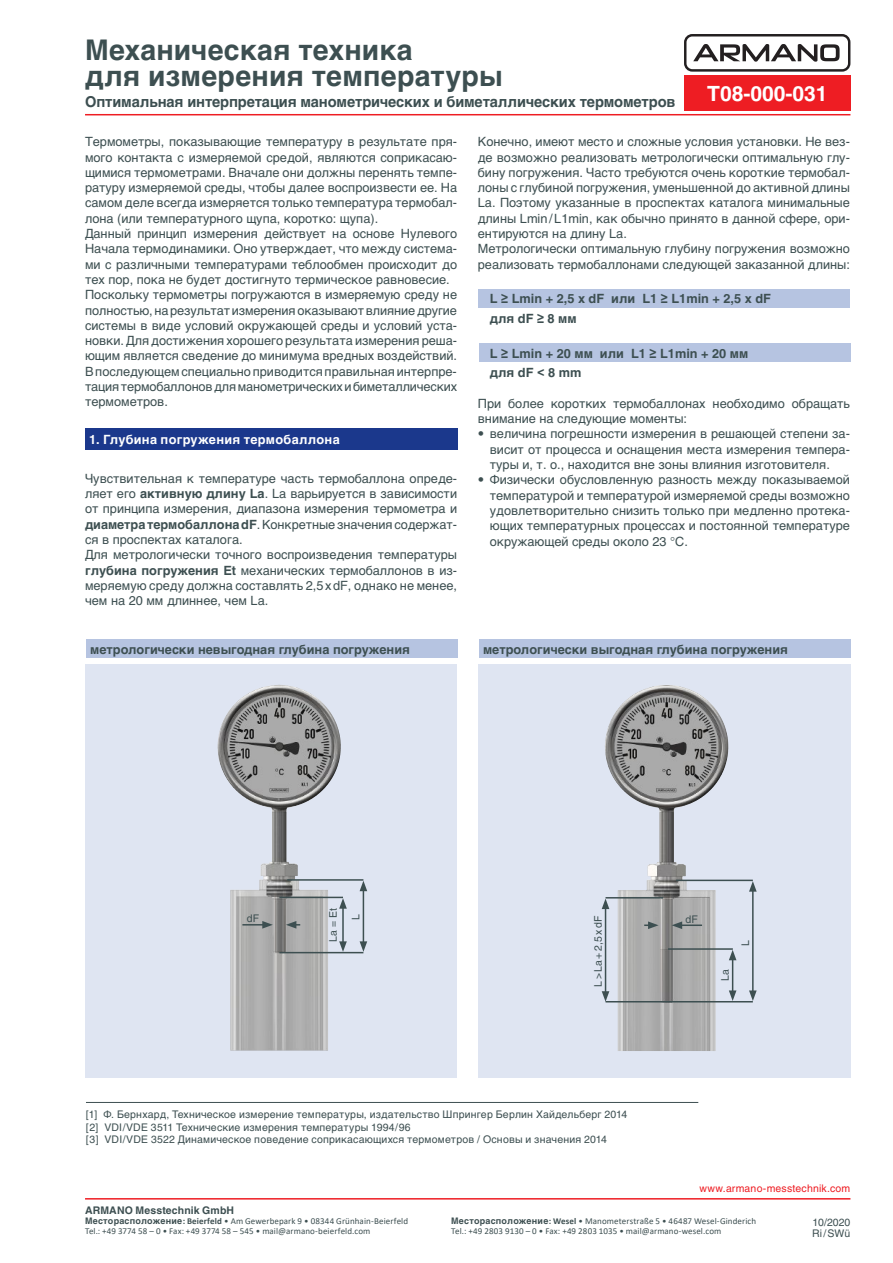
<style>
.page{position:relative;width:893px;height:1263px;background:#fff}
.page>*{position:absolute;margin:0;border:0;box-sizing:border-box;transform-origin:0 0}
.t1{font:700 28.5px/25.5px "Helvetica Cyr";letter-spacing:.005em;color:#3d4f51}
.t2{font:700 21px "Helvetica";color:#fff}
.t3{font:700 15px "Helvetica Cyr";letter-spacing:-.01em;color:#3d4f51}
.t4{font:12.75px/15.3px "Helvetica Cyr Upright";color:#3d4f51}
.t5{font:700 12.75px "Helvetica Cyr";color:#3d4f51}
.t6{font:700 12.75px/19.5px "Helvetica";color:#3d4f51}
.t7{font:700 12.75px "Helvetica Cyr";letter-spacing:.02em;color:#fff}
.t8{font:10.5px/12.6px "Helvetica Cyr Upright";letter-spacing:.02em;color:#3d4f51}
.t9{font:10.5px/11.6px "Helvetica";letter-spacing:.01em;color:#3d4f51}
.t10{font:10.5px "Helvetica";letter-spacing:.02em;color:#ee1d23}
.t11{font:700 10.5px "Helvetica";letter-spacing:.01em;color:#3d4f51}
.t12{font:9px/9.9px "Calibri";letter-spacing:.01em;color:#3d4f51}
.s1{font-family:"Helvetica"}
.s2{font-family:"Helvetica Cyr";font-weight:700}
.s3{font-family:"Arial"}
.s4{font-family:"Helvetica Cyr"}
.s5{font-weight:700}
</style>
<div class="page">
<div style="left:479px;top:343px;width:371px;height:19px;background:#b6c4e1"></div>
<div style="left:479px;top:289px;width:371px;height:19px;background:#b6c4e1"></div>
<svg style="left:85px;top:665px;width:372px;height:413px;background:#d2d7e2"></svg>
<div style="left:86px;top:639px;width:371px;height:19px;background:#b6c4e1"></div>
<svg style="left:478px;top:665px;width:372px;height:413px;background:#d2d7e1"></svg>
<div style="left:479px;top:639px;width:371px;height:19px;background:#b6c4e1"></div>
<img style="left:616px;top:685px;width:49px;height:27px">
<hr style="left:732px;top:958px;width:1px;height:35px;background:#3d4f51">
<svg style="left:729px;top:950px;width:7px;height:10px"></svg>
<svg style="left:729px;top:990px;width:7px;height:11px"></svg>
<hr style="left:668px;top:948px;width:65px;height:2px;background:#3d4f51">
<hr style="left:605px;top:1001px;width:148px;height:1px;background:#3d4f51">
<hr style="left:676px;top:880px;width:77px;height:1px;background:#3d4f51">
<hr style="left:752px;top:889px;width:2px;height:104px;background:#3d4f51">
<svg style="left:749px;top:881px;width:8px;height:11px"></svg>
<svg style="left:749px;top:990px;width:8px;height:11px"></svg>
<hr style="left:605px;top:897px;width:58px;height:1px;background:#3d4f51">
<hr style="left:605px;top:907px;width:1px;height:86px;background:#3d4f51">
<svg style="left:602px;top:898px;width:7px;height:11px"></svg>
<svg style="left:602px;top:991px;width:7px;height:11px"></svg>
<hr style="left:680px;top:924px;width:22px;height:2px;background:#3d4f51">
<svg style="left:672px;top:921px;width:10px;height:8px"></svg>
<svg style="left:644px;top:921px;width:15px;height:8px"></svg>
<img style="left:231px;top:685px;width:47px;height:23px">
<hr style="left:342px;top:906px;width:2px;height:38px;background:#3d4f51">
<svg style="left:339px;top:898px;width:8px;height:11px"></svg>
<svg style="left:339px;top:941px;width:8px;height:11px"></svg>
<hr style="left:279px;top:897px;width:64px;height:1px;background:#3d4f51">
<hr style="left:279px;top:952px;width:84px;height:1px;background:#3d4f51">
<hr style="left:287px;top:879px;width:76px;height:2px;background:#3d4f51">
<hr style="left:363px;top:889px;width:1px;height:55px;background:#3d4f51">
<svg style="left:360px;top:881px;width:7px;height:10px"></svg>
<svg style="left:360px;top:941px;width:7px;height:11px"></svg>
<svg style="left:242px;top:921px;width:31px;height:8px"></svg>
<svg style="left:286px;top:921px;width:14px;height:8px"></svg>
<div style="left:85px;top:428px;width:372px;height:21px;background:#1b388c"></div>
<hr style="left:86px;top:1102px;width:612px;height:1px;background:#3d4f51">
<hr style="left:85px;top:114px;width:765px;height:1px;background:#ee1d23">
<div style="left:684px;top:34px;width:166px;height:38px;border:2px solid #231f20;border-radius:7px"></div>
<svg style="left:693px;top:44px;width:147px;height:18px"></svg>
<div style="left:684px;top:75px;width:166px;height:36px;background:#ee1d23"></div>
<hr style="left:85px;top:1198px;width:765px;height:1px;background:#ee1d23">
<h1 class="t1" style="left:85px;top:37px;width:419px">Механическая техника<br>для измерения температуры</h1>
<p class="t3" style="left:85px;top:93px;width:592px">Оптимальная интерпретация манометрических и биметаллических термометров</p>
<h2 class="t2" style="left:707px;top:81px;width:122px">T08-000-031</h2>
<p class="t4" style="left:85px;top:134px;width:374px">Термометры, показывающие температуру в результате пря&shy;мого контакта с измеряемой средой, являются соприкасаю&shy;щимися термометрами. Вначале они должны перенять темпе&shy;ратуру измеряемой среды, чтобы далее воспроизвести ее. На самом деле всегда измеряется только температура термобал&shy;лона (или температурного щупа, коротко: щупа).<br>Данный принцип измерения действует на основе Нулевого Начала термодинамики. Оно утверждает, что между система&shy;ми с различными температурами теблообмен происходит до тех пор, пока не будет достигнуто термическое равновесие.<br>Поскольку термометры погружаются в измеряемую среду не полностью, на результат измерения оказывают влияние другие системы в виде условий окружающей среды и условий уста&shy;новки. Для достижения хорошего результата измерения реша&shy;ющим является сведение до минимума вредных воздействий.<br>В последующем специально приводится правильная интерпре&shy;тация термобаллонов для манометрических и биметаллических термометров.</p>
<p class="t7" style="left:89px;top:432px;width:252px"><span class="s1">1.</span> Глубина погружения термобаллона</p>
<p class="t4" style="left:85px;top:471px;width:374px">Чувствительная к температуре часть термобаллона опреде&shy;ляет его <span class="s2">активную длину La</span>. La варьируется в зависимости от принципа измерения, диапазона измерения термометра и <span class="s2">диаметра термобаллона dF</span>. Конкретные значения содержат&shy;ся в проспектах каталога.<br>Для метрологически точного воспроизведения температуры <span class="s2">глубина погружения Et</span> механических термобаллонов в из&shy;меряемую среду должна составлять 2,5хdF, однако не менее, чем на 20 мм длиннее, чем La.</p>
<p class="t4" style="left:478px;top:134px;width:374px">Конечно, имеют место и сложные условия установки. Не вез&shy;де возможно реализовать метрологически оптимальную глу&shy;бину погружения. Часто требуются очень короткие термобал&shy;лоны с глубиной погружения, уменьшенной до активной длины La. Поэтому указанные в проспектах каталога минимальные длины Lmin/L1min, как обычно принято в данной сфере, ори&shy;ентируются на длину La.<br>Метрологически оптимальную глубину погружения возможно реализовать термобаллонами следующей заказанной длины:</p>
<p class="t6" style="left:490px;top:289px;width:283px">L <span class="s3">≥</span> Lmin + 2,5 x dF <span class="s4">или</span> L1 <span class="s3">≥</span> L1min + 2,5 x dF</p>
<p class="t5" style="left:490px;top:311px;width:88px">для <span class="s1">dF</span> <span class="s3">≥</span> <span class="s1">8</span> мм</p>
<p class="t6" style="left:490px;top:343px;width:260px">L <span class="s3">≥</span> Lmin + 20 <span class="s4">мм или</span> L1 <span class="s3">≥</span> L1min + 20 <span class="s4">мм для</span> dF <span class="s3">&lt;</span> 8 mm</p>
<p class="t4" style="left:478px;top:396px;width:374px">При более коротких термобаллонах необходимо обращать внимание на следующие моменты:</p>
<p class="t4" style="left:490px;top:426px;width:362px;text-align:justify;text-indent:-12px">• величина погрешности измерения в решающей степени за&shy;висит от процесса и оснащения места измерения темпера&shy;туры и, т. о., находится вне зоны влияния изготовителя.</p>
<p class="t4" style="left:490px;top:472px;width:362px;text-align:justify;text-indent:-12px">• Физически обусловленную разность между показываемой температурой и температурой измеряемой среды возможно удовлетворительно снизить только при медленно протека&shy;ющих температурных процессах и постоянной температуре окружающей среды около 23 °C.</p>
<p class="t5" style="left:90px;top:642px;width:321px">метрологически невыгодная глубина погружения</p>
<p class="t5" style="left:483px;top:642px;width:306px">метрологически выгодная глубина погружения</p>
<p class="t9" style="left:327px;top:942px;width:35px;rotate:-90deg">La = Et</p>
<p class="t9" style="left:247px;top:913px;width:14px">dF</p>
<p class="t9" style="left:350px;top:920px;width:7px;rotate:-90deg">L</p>
<p class="t9" style="left:592px;top:986px;width:72px;rotate:-90deg">L&gt;La+2,5xdF</p>
<p class="t9" style="left:686px;top:913px;width:14px">dF</p>
<p class="t9" style="left:719px;top:981px;width:13px;rotate:-90deg">La</p>
<p class="t9" style="left:739px;top:946px;width:7px;rotate:-90deg">L</p>
<p class="t8" style="left:86px;top:1108px;width:543px">[1] Ф. Бернхард, Техническое измерение температуры, издательство Шпрингер Берлин Хайдельберг 2014 [2] VDI/VDE 3511 Технические измерения температуры 1994/96<br>[3] VDI/VDE 3522 Динамическое поведение соприкасающихся термометров / Основы и значения 2014</p>
<p class="t11" style="left:85px;top:1204px;width:151px">ARMANO Messtechnik GmbH</p>
<p class="t12" style="left:85px;top:1216px;width:325px"><span class="s2">Месторасположение</span><span class="s5">: Beierfeld</span> • Am Gewerbepark 9 • 08344 Grünhain-Beierfeld<br>Tel.: +49 3774 58 – 0 • Fax: +49 3774 58 – 545 • mail@armano-beierfeld.com</p>
<p class="t10" style="left:700px;top:1183px;width:152px">www.armano-messtechnik.com</p>
<p class="t9" style="left:812px;top:1216px;width:40px">10/2020<br>Ri/SWü</p>
<p class="t12" style="left:451px;top:1215px;width:307px"><span class="s2">Месторасположение</span><span class="s5">: Wesel</span> • Manometerstraße 5 • 46487 Wesel-Ginderich<br>Tel.: +49 2803 9130 – 0 • Fax: +49 2803 1035 • mail@armano-wesel.com</p>
</div>
